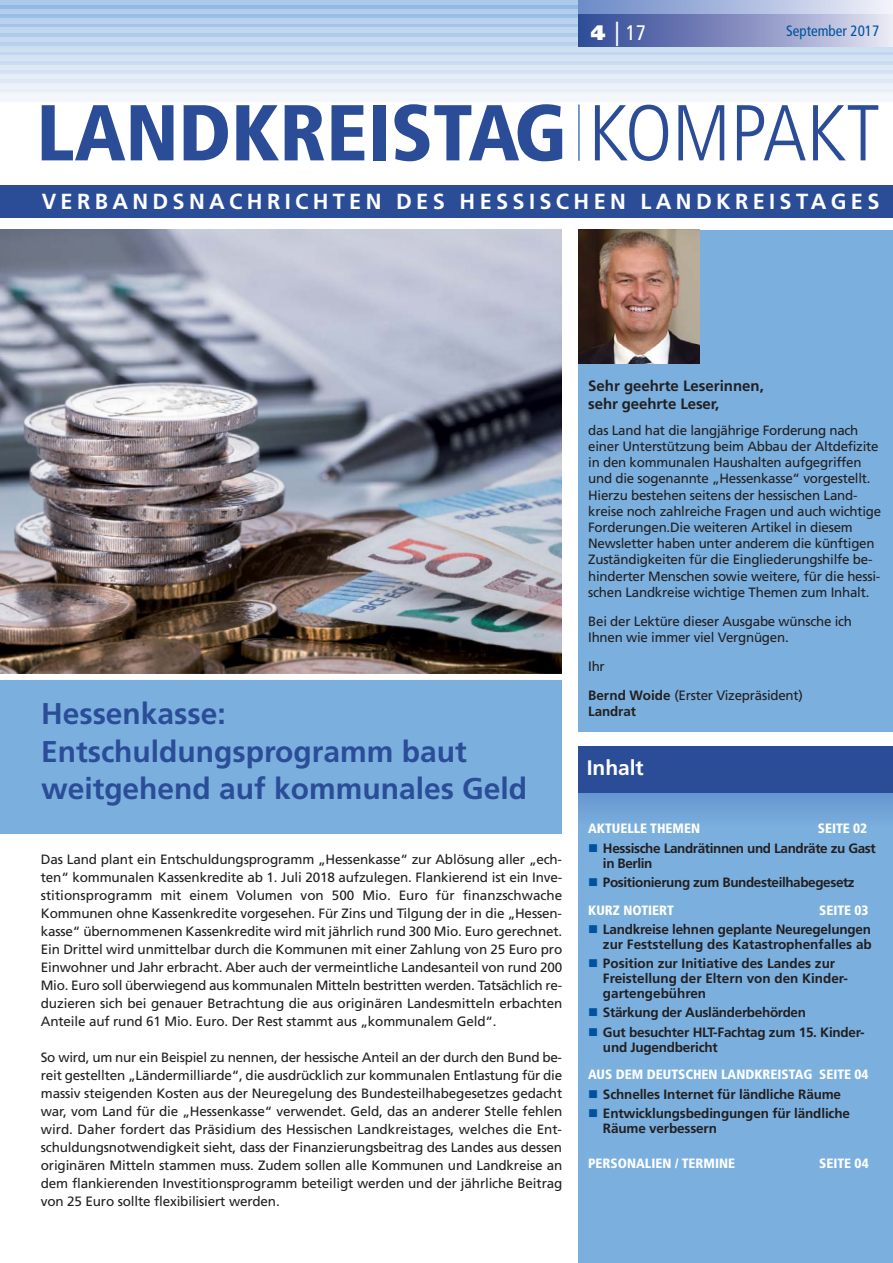
<style>
.page{position:relative;width:893px;height:1263px;background:#fff}
.page>*{position:absolute;margin:0;border:0;box-sizing:border-box;transform-origin:0 0}
.t1{font:900 condensed 79.05px "Frutiger";color:#2b4d98}
.t2{font:700 30px/37.5px "Frutiger";color:#2b4d98}
.t3{font:700 21.9px "Frutiger";letter-spacing:.2em;color:#fff}
.t4{font:700 21px "Frutiger";color:#fff}
.t5{font:condensed 21px "Frutiger";color:#fff}
.t6{font:700 15px/18px "Frutiger";color:#231f20}
.t7{font:condensed 15px "Frutiger";color:#00529f}
.t8{font:13.5px/18px "Frutiger";letter-spacing:-.015em;color:#231f20}
.t9{font:700 13.5px/15px "Frutiger";letter-spacing:-.01em;color:#231f20}
.t10{font:900 condensed 13.5px "Frutiger";color:#fff}
.t11{font:700 13.5px/15px "Frutiger";letter-spacing:-.03em;color:#231f20}
.s1{font-weight:900;font-stretch:normal}
.s2{font-size:24.3px}
.s3{font-weight:300}
.s4{font-weight:700}
</style>
<div class="page">
<img style="left:0;top:230px;width:561px;height:444px">
<div style="left:578px;top:747px;width:314px;height:516px;background:#7aafde"></div>
<div style="left:578px;top:748px;width:314px;height:77px;background:#6fa1d6"></div>
<svg style="left:0;top:5px;width:892px;height:96px;background:#c9dbf1"></svg>
<div style="left:0;top:9px;width:578px;height:5px;background:#b3ceec"></div>
<hr style="left:0;top:19px;width:578px;height:4px;background:#b9d2ed">
<div style="left:0;top:28px;width:578px;height:5px;background:#c1d6ef"></div>
<div style="left:0;top:37px;width:578px;height:5px;background:#c7daf1"></div>
<div style="left:0;top:46px;width:892px;height:5px;background:#cfdff2"></div>
<hr style="left:0;top:56px;width:892px;height:4px;background:#d6e3f4">
<div style="left:0;top:65px;width:892px;height:5px;background:#dde8f6"></div>
<div style="left:0;top:74px;width:892px;height:5px;background:#e5edf8"></div>
<hr style="left:0;top:84px;width:892px;height:4px;background:#ecf1fa">
<hr style="left:0;top:93px;width:892px;height:4px;background:#f3f6fb">
<div style="left:578px;top:0;width:314px;height:46px;background:linear-gradient(to right,#2b4393,#e2dfef)"></div>
<svg style="left:578px;top:0;width:314px;height:14px;background:#acbbdf"></svg>
<div style="left:0;top:185px;width:892px;height:33px;background:#2b4d98"></div>
<hr style="left:578px;top:105px;width:2px;height:56px;background:#4978bc">
<div style="left:578px;top:747px;width:314px;height:46px;background:#2b4d98"></div>
<div style="left:0;top:678px;width:561px;height:155px;background:#7aafde"></div>
<div style="left:0;top:674px;width:571px;height:6px;background:#fff"></div>
<div style="left:578px;top:230px;width:314px;height:501px;background:#7aafde"></div>
<img style="left:578px;top:230px;width:121px;height:134px">
<h3 class="t5" style="left:591px;top:25px;width:56px"><span class="s1">4</span> <span class="s2">|</span> 17</h3>
<p class="t7" style="left:786px;top:25px;width:95px">September 2017</p>
<h1 class="t1" style="left:36px;top:101px;width:845px">LANDKREISTAG <span class="s3">KOMPAKT</span></h1>
<h3 class="t3" style="left:42px;top:192px;width:839px">VERBANDSNACHRICHTEN DES HESSISCHEN LANDKREISTAGES</h3>
<h2 class="t2" style="left:41px;top:697px;width:488px">Hessenkasse:<br>Entschuldungsprogramm baut weitgehend auf kommunales Geld</h2>
<p class="t8" style="left:41px;top:851px;width:523px;text-align:justify">Das Land plant ein Entschuldungsprogramm „Hessenkasse“ zur Ablösung aller „ech&shy;ten“ kommunalen Kassenkredite ab 1. Juli 2018 aufzulegen. Flankierend ist ein Inve&shy;stitionsprogramm mit einem Volumen von 500 Mio. Euro für finanzschwache Kommunen ohne Kassenkredite vorgesehen. Für Zins und Tilgung der in die „Hessen&shy;kasse“ übernommenen Kassenkredite wird mit jährlich rund 300 Mio. Euro gerechnet.<br>Ein Drittel wird unmittelbar durch die Kommunen mit einer Zahlung von 25 Euro pro Einwohner und Jahr erbracht. Aber auch der vermeintliche Landesanteil von rund 200<br>Mio. Euro soll überwiegend aus kommunalen Mitteln bestritten werden. Tatsächlich re&shy;duzieren sich bei genauer Betrachtung die aus originären Landesmitteln erbachten Anteile auf rund 61 Mio. Euro. Der Rest stammt aus „kommunalem Geld“.</p>
<p class="t8" style="left:41px;top:1049px;width:523px;text-align:justify">So wird, um nur ein Beispiel zu nennen, der hessische Anteil an der durch den Bund be&shy;reit gestellten „Ländermilliarde“, die ausdrücklich zur kommunalen Entlastung für die massiv steigenden Kosten aus der Neuregelung des Bundesteilhabegesetzes gedacht war, vom Land für die „Hessenkasse“ verwendet. Geld, das an anderer Stelle fehlen wird. Daher fordert das Präsidium des Hessischen Landkreistages, welches die Ent&shy;schuldungsnotwendigkeit sieht, dass der Finanzierungsbeitrag des Landes aus dessen originären Mitteln stammen muss. Zudem sollen alle Kommunen und Landkreise an dem flankierenden Investitionsprogramm beteiligt werden und der jährliche Beitrag von 25 Euro sollte flexibilisiert werden.</p>
<p class="t6" style="left:588px;top:378px;width:177px">Sehr geehrte Leserinnen, sehr geehrte Leser,</p>
<p class="t8" style="left:588px;top:423px;width:295px;line-height:16.2px">das Land hat die langjährige Forderung nach einer Unterstützung beim Abbau der Altdefizite in den kommunalen Haushalten aufgegriffen und die sogenannte „Hessenkasse“ vorgestellt.<br>Hierzu bestehen seitens der hessischen Land&shy;kreise noch zahlreiche Fragen und auch wichtige Forderungen.Die weiteren Artikel in diesem Newsletter haben unter anderem die künftigen Zuständigkeiten für die Eingliederungshilfe be&shy;hinderter Menschen sowie weitere, für die hessi&shy;schen Landkreise wichtige Themen zum Inhalt.</p>
<p class="t8" style="left:588px;top:614px;width:265px;line-height:16.2px">Bei der Lektüre dieser Ausgabe wünsche ich<br>Ihnen wie immer viel Vergnügen.</p>
<p class="t8" style="left:588px;top:653px;width:216px;line-height:29px">Ihr<br><span class="s4">Bernd Woide</span> (Erster Vizepräsident)</p>
<p class="t9" style="left:588px;top:705px;width:49px">Landrat</p>
<h3 class="t4" style="left:587px;top:759px;width:59px">Inhalt</h3>
<p class="t10" style="left:588px;top:823px;width:113px">AKTUELLE THEMEN</p>
<p class="t10" style="left:818px;top:823px;width:51px">SEITE 02</p>
<p class="t11" style="left:603px;top:841px;width:274px">Hessische Landrätinnen und Landräte zu Gast in Berlin</p>
<p class="t11" style="left:603px;top:876px;width:253px">Positionierung zum Bundesteilhabegesetz</p>
<p class="t10" style="left:588px;top:904px;width:87px">KURZ NOTIERT</p>
<p class="t10" style="left:819px;top:904px;width:51px">SEITE 03</p>
<p class="t9" style="left:603px;top:923px;width:270px">Landkreise lehnen geplante Neuregelungen zur Feststellung des Katastrophenfalles ab</p>
<p class="t9" style="left:603px;top:957px;width:246px">Position zur Initiative des Landes zur<br>Freistellung der Eltern von den Kinder&shy;gartengebühren</p>
<p class="t9" style="left:603px;top:1004px;width:263px;line-height:19.2px">Stärkung der Ausländerbehörden<br>Gut besuchter HLT-Fachtag zum 15. Kinder-</p>
<p class="t9" style="left:603px;top:1040px;width:116px">und Jugendbericht</p>
<p class="t10" style="left:588px;top:1069px;width:282px">AUS DEM DEUTSCHEN LANDKREISTAG SEITE 04</p>
<p class="t9" style="left:603px;top:1085px;width:248px;line-height:19.2px">Schnelles Internet für ländliche Räume<br>Entwicklungsbedingungen für ländliche</p>
<p class="t9" style="left:603px;top:1122px;width:116px">Räume verbessern</p>
<p class="t10" style="left:588px;top:1158px;width:148px">PERSONALIEN / TERMINE</p>
<p class="t10" style="left:819px;top:1158px;width:51px">SEITE 04</p>
</div>
